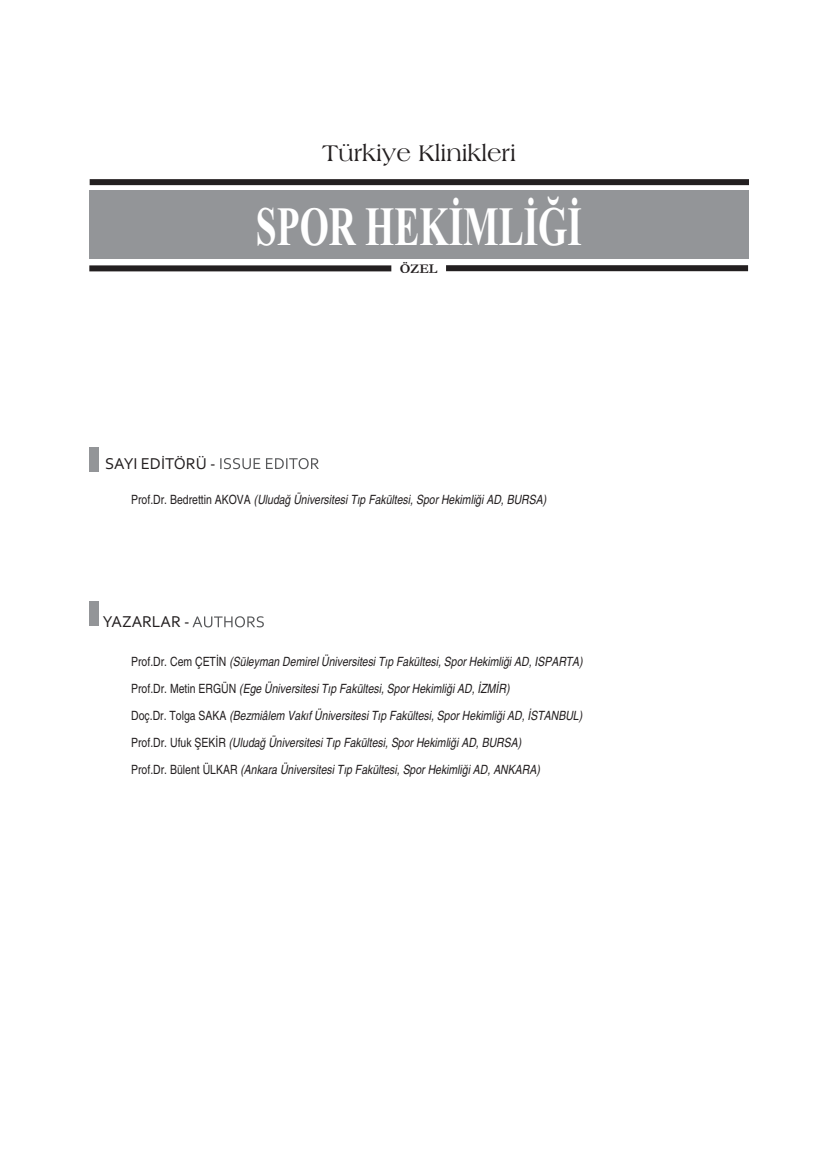
<style>
.page{position:relative;width:838px;height:1170px;background:#fff}
.page>*{position:absolute;margin:0;border:0;box-sizing:border-box;transform-origin:0 0}
.t1{font:700 55.35px "Times New Roman";color:#fff;scale:.68 1}
.t2{font:24px "Americana BT Roman";color:#231f20}
.t3{font:16.5px "Corbel";color:#231f20}
.t4{font:700 13.5px "Garamond";color:#231f20}
.t5{font:italic condensed 12.75px/27px "Helvetica";color:#231f20}
.s1{font-style:normal}
</style>
<div class="page">
<div style="left:89px;top:191px;width:659px;height:68px;background:#939598"></div>
<div style="left:90px;top:179px;width:659px;height:6px;background:#231f20"></div>
<div style="left:89px;top:265px;width:302px;height:6px;background:#231f20"></div>
<div style="left:446px;top:265px;width:302px;height:6px;background:#231f20"></div>
<div style="left:89px;top:446px;width:10px;height:25px;background:#939598"></div>
<svg style="left:220px;top:458px;width:67px;height:11px"></svg>
<div style="left:89px;top:601px;width:10px;height:24px;background:#939598"></div>
<svg style="left:192px;top:616px;width:72px;height:11px"></svg>
<h2 class="t2" style="left:322px;top:138px;width:195px">Türkiye Klinikleri</h2>
<h1 class="t1" style="left:256px;top:193px;width:481px">SPOR HEKİMLİĞİ</h1>
<p class="t4" style="left:399px;top:260px;width:39px">ÖZEL</p>
<p class="t3" style="left:105px;top:453px;width:112px">SAYI EDİTÖRÜ -</p>
<p class="t5" style="left:131px;top:486px;width:416px"><span class="s1">Prof.Dr. Bedrettin AKOVA</span> (Uludağ Üniversitesi Tıp Fakültesi, Spor Hekimliği AD, BURSA)</p>
<p class="t3" style="left:103px;top:612px;width:88px">YAZARLAR -</p>
<p class="t5" style="left:131px;top:648px;width:453px"><span class="s1">Prof.Dr. Cem ÇETİN</span> (Süleyman Demirel Üniversitesi Tıp Fakültesi, Spor Hekimliği AD, ISPARTA)<br><span class="s1">Prof.Dr. Metin ERGÜN</span> (Ege Üniversitesi Tıp Fakültesi, Spor Hekimliği AD, İZMİR)<br><span class="s1">Doç.Dr. Tolga SAKA</span> (Bezmiâlem Vakıf Üniversitesi Tıp Fakültesi, Spor Hekimliği AD, İSTANBUL)<br><span class="s1">Prof.Dr. Ufuk ŞEKİR</span> (Uludağ Üniversitesi Tıp Fakültesi, Spor Hekimliği AD, BURSA)<br><span class="s1">Prof.Dr. Bülent ÜLKAR</span> (Ankara Üniversitesi Tıp Fakültesi, Spor Hekimliği AD, ANKARA)</p>
</div>
